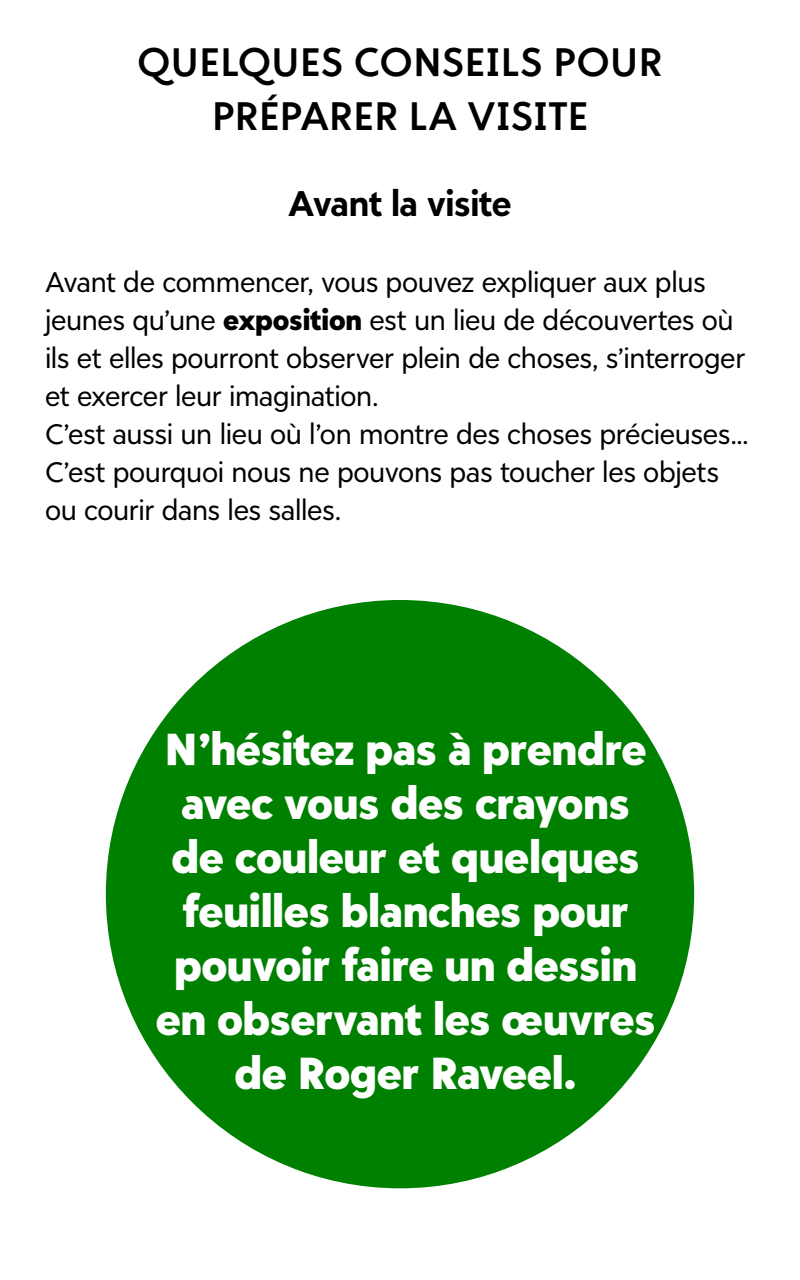
<style>
.page{position:relative;width:800px;height:1280px;background:#fff}
.page>*{position:absolute;margin:0;border:0;box-sizing:border-box;transform-origin:0 0}
.t1{font:700 50px/54px "Bozar AM";letter-spacing:-.01em;color:#fff;text-align:center}
.t2{font:500 45px/54px "Bozar AM";color:#000;text-align:center}
.t3{font:600 40px "Bozar AM";letter-spacing:-.015em;color:#000}
.t4{font:32px/38px "Bozar AM";letter-spacing:-.015em;color:#000}
.s1{font-weight:700}
</style>
<div class="page">
<div style="left:106px;top:600px;width:588px;height:588px;background:#008000;border-radius:50%"></div>
<h2 class="t2" style="left:137px;top:34px;width:527px">QUELQUES CONSEILS POUR<br>PRÉPARER LA VISITE</h2>
<p class="t3" style="left:288px;top:179px;width:225px">Avant la visite</p>
<p class="t4" style="left:45px;top:263px;width:705px">Avant de commencer, vous pouvez expliquer aux plus jeunes qu’une <span class="s1">exposition</span> est un lieu de découvertes où ils et elles pourront observer plein de choses, s’interroger et exercer leur imagination.<br>C’est aussi un lieu où l’on montre des choses précieuses… C’est pourquoi nous ne pouvons pas toucher les objets ou courir dans les salles.</p>
<h1 class="t1" style="left:156px;top:720px;width:502px">N’hésitez pas à prendre avec vous des crayons de couleur et quelques feuilles blanches pour pouvoir faire un dessin en observant les œuvres de Roger Raveel.</h1>
</div>
